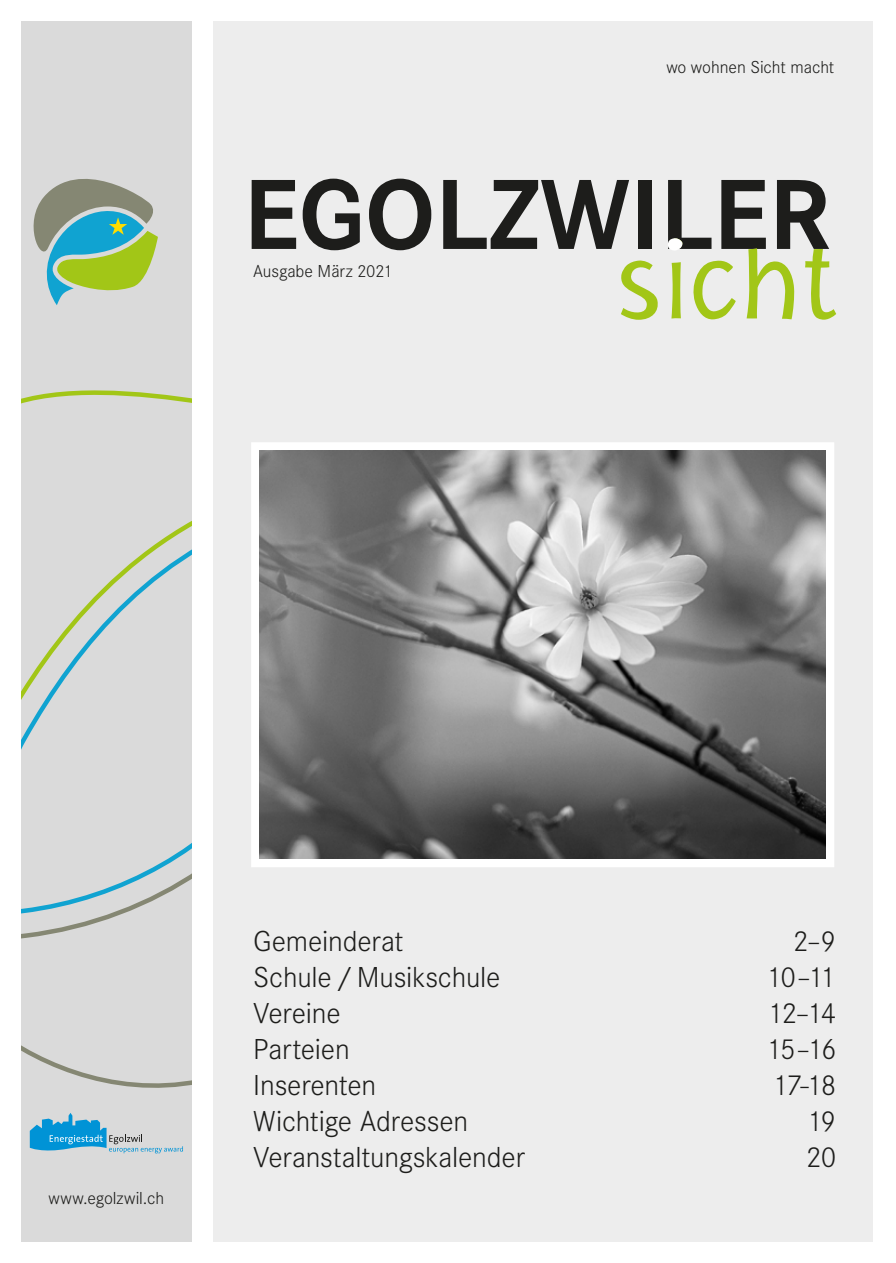
<style>
.page{position:relative;width:896px;height:1263px;background:#fff}
.page>*{position:absolute;margin:0;border:0;box-sizing:border-box;transform-origin:0 0}
.t1{font:300 111.3px "Jacoby ICG";color:#fff}
.t2{font:700 103.35px "Corporate S";color:#1d1d1b}
.t3{font:300 103.35px "Jacoby ICG";letter-spacing:.005em;color:#a2c617}
.t4{font:300 30px "Corporate S";letter-spacing:-.005em;color:#1d1d1b}
.t5{font:300 18px "Corporate S";letter-spacing:-.005em;color:#1d1d1b}
</style>
<div class="page">
<div style="left:21px;top:21px;width:170px;height:1221px;background:#dadada"></div>
<svg style="left:21px;top:390px;width:170px;height:14px"></svg>
<svg style="left:21px;top:521px;width:170px;height:567px"></svg>
<div style="left:213px;top:21px;width:659px;height:1221px;background:#ededed"></div>
<div style="left:251px;top:442px;width:582px;height:425px;background:#fff"></div>
<svg style="left:34px;top:179px;width:124px;height:126px"></svg>
<svg style="left:30px;top:1113px;width:153px;height:40px"></svg>
<img style="left:259px;top:451px;width:566px;height:408px">
<p class="t5" style="left:666px;top:57px;width:169px">wo wohnen Sicht macht</p>
<h2 class="t2" style="left:243px;top:155px;width:587px">EGOLZWILER</h2>
<h1 class="t1" style="left:660px;top:147px;width:30px">.</h1>
<h2 class="t3" style="left:614px;top:222px;width:228px">sicht</h2>
<p class="t5" style="left:253px;top:261px;width:141px">Ausgabe März 2021</p>
<p class="t5" style="left:49px;top:1188px;width:117px">www.egolzwil.ch</p>
<p class="t4" style="left:253px;top:925px;width:152px">Gemeinderat</p>
<p class="t4" style="left:792px;top:925px;width:45px">2–9</p>
<p class="t4" style="left:253px;top:961px;width:249px">Schule/Musikschule</p>
<p class="t4" style="left:766px;top:961px;width:71px">10–11</p>
<p class="t4" style="left:253px;top:997px;width:89px">Vereine</p>
<p class="t4" style="left:768px;top:997px;width:69px">12–14</p>
<p class="t4" style="left:253px;top:1033px;width:98px">Parteien</p>
<p class="t4" style="left:766px;top:1033px;width:71px">15–16</p>
<p class="t4" style="left:253px;top:1069px;width:124px">Inserenten</p>
<p class="t4" style="left:773px;top:1069px;width:64px">17-18</p>
<p class="t4" style="left:253px;top:1105px;width:216px">Wichtige Adressen</p>
<p class="t4" style="left:807px;top:1105px;width:30px">19</p>
<p class="t4" style="left:253px;top:1141px;width:273px">Veranstaltungskalender</p>
<p class="t4" style="left:805px;top:1141px;width:32px">20</p>
</div>
